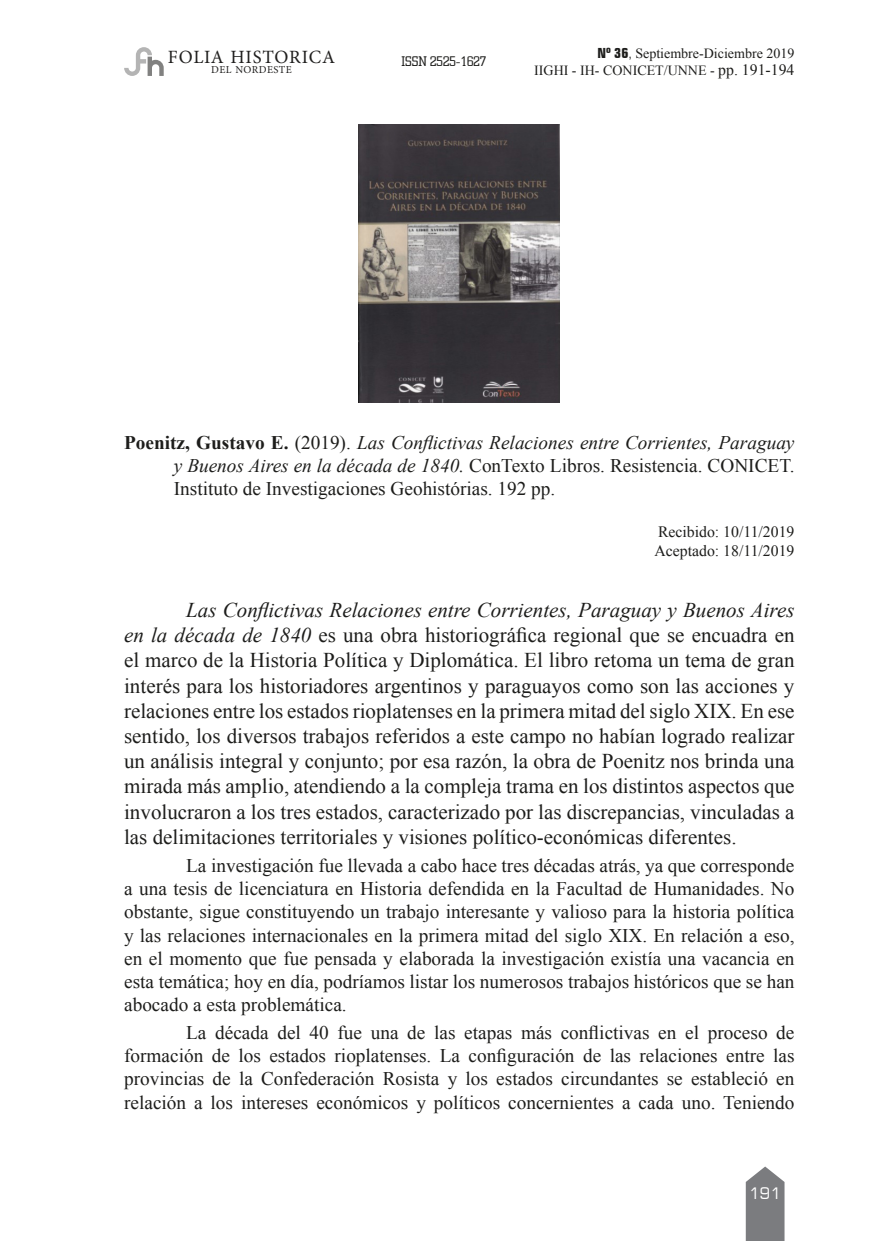
<style>
.page{position:relative;width:869px;height:1241px;background:#fff}
.page>*{position:absolute;margin:0;border:0;box-sizing:border-box;transform-origin:0 0}
.t1{font:21px/25.2px "Times New Roman";color:#1d1d1b;text-align:justify}
.t2{font:19.25px/23.1px "Times New Roman";color:#1d1d1b;text-align:justify}
.t3{font:18.72px "Minion Pro";letter-spacing:.04em;color:#201f1e}
.t4{font:15.75px/18.9px "Times New Roman";color:#1d1d1b}
.t5{font:15.75px "Square 721 BT";color:#fff}
.t6{font:14px/17.5px "Times New Roman";color:#1d1d1b;text-align:right}
.t7{font:14px "Square Slab Lite";color:#1d1d1b}
.t8{font:10.5px "Minion Pro";letter-spacing:.035em;color:#201f1e}
.s1{font-family:"Square 721 BT";font-weight:700;font-stretch:condensed}
.s2{font-family:"Square 721 BT";font-stretch:condensed}
.s3{font-size:15.75px}
.s4{font-weight:700}
.s5{font-style:italic}
</style>
<div class="page">
<svg style="left:745px;top:1166px;width:39px;height:74px"></svg>
<svg style="left:124px;top:47px;width:40px;height:29px"></svg>
<img style="left:358px;top:124px;width:201px;height:278px">
<p class="t3" style="left:168px;top:45px;width:168px">FOLIA HISTORICA</p>
<p class="t8" style="left:211px;top:62px;width:82px">DEL NORDESTE</p>
<p class="t7" style="left:401px;top:53px;width:86px">ISSN 2525-1627</p>
<p class="t6" style="left:534px;top:44px;width:262px"><span class="s1">Nº 36</span><span class="s2">,</span> Septiembre-Diciembre 2019<br>IIGHI - IH- CONICET/UNNE - <span class="s3">pp. 191-194</span></p>
<p class="t2" style="left:174px;top:430px;width:622px;text-indent:-50px"><span class="s4">Poenitz, Gustavo E.</span> (2019). <span class="s5">Las Conflictivas Relaciones entre Corrientes, Paraguay y Buenos Aires en la década de 1840.</span> ConTexto Libros. Resistencia. CONICET.<br>Instituto de Investigaciones Geohistórias. 192 pp.</p>
<p class="t4" style="left:654px;top:522px;width:141px">Recibido: 10/11/2019<br>Aceptado: 18/11/2019</p>
<p class="t1" style="left:124px;top:597px;width:671px;text-indent:62px"><span class="s5">Las Conflictivas Relaciones entre Corrientes, Paraguay y Buenos Aires en la década de 1840</span> es una obra historiográfica regional que se encuadra en el marco de la Historia Política y Diplomática. El libro retoma un tema de gran interés para los historiadores argentinos y paraguayos como son las acciones y relaciones entre los estados rioplatenses en la primera mitad del siglo XIX. En ese sentido, los diversos trabajos referidos a este campo no habían logrado realizar un análisis integral y conjunto; por esa razón, la obra de Poenitz nos brinda una mirada más amplio, atendiendo a la compleja trama en los distintos aspectos que involucraron a los tres estados, caracterizado por las discrepancias, vinculadas a las delimitaciones territoriales y visiones político-económicas diferentes.</p>
<p class="t2" style="left:124px;top:853px;width:671px;text-indent:62px">La investigación fue llevada a cabo hace tres décadas atrás, ya que corresponde a una tesis de licenciatura en Historia defendida en la Facultad de Humanidades. No obstante, sigue constituyendo un trabajo interesante y valioso para la historia política y las relaciones internacionales en la primera mitad del siglo XIX. En relación a eso, en el momento que fue pensada y elaborada la investigación existía una vacancia en esta temática; hoy en día, podríamos listar los numerosos trabajos históricos que se han abocado a esta problemática.</p>
<p class="t2" style="left:124px;top:1020px;width:671px;text-indent:62px">La década del 40 fue una de las etapas más conflictivas en el proceso de formación de los estados rioplatenses. La configuración de las relaciones entre las provincias de la Confederación Rosista y los estados circundantes se estableció en relación a los intereses económicos y políticos concernientes a cada uno. Teniendo</p>
<p class="t5" style="left:748px;top:1183px;width:33px">191</p>
</div>
